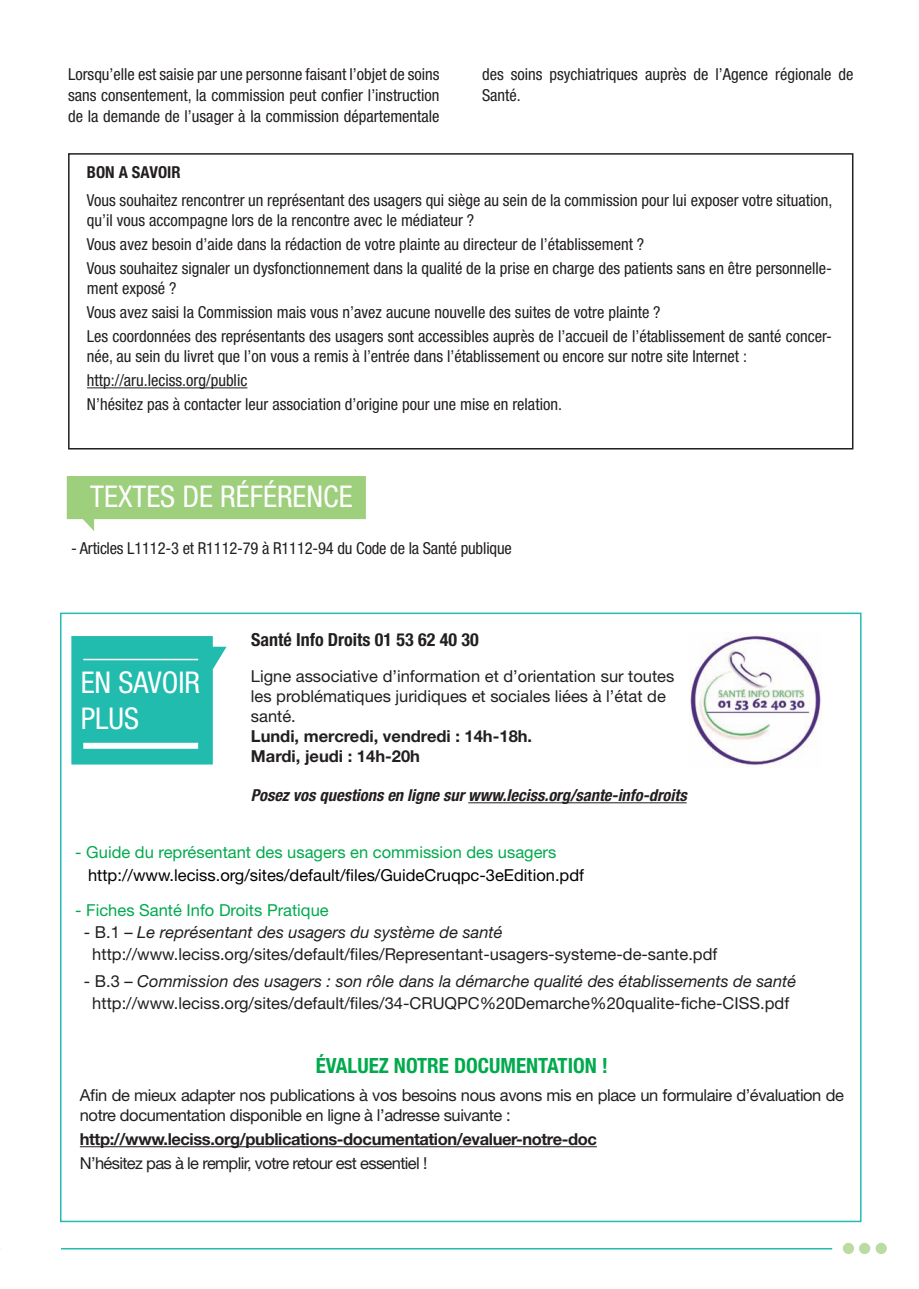
<style>
.page{position:relative;width:919px;height:1289px;background:#fff}
.page>*{position:absolute;margin:0;border:0;box-sizing:border-box;transform-origin:0 0}
.t1{font:condensed 30px/36px "Helvetica Neue LT Std";color:#fff}
.t2{font:700 condensed 21px "Helvetica Neue LT Std";color:#00aa4d}
.t3{font:700 condensed 18px "Helvetica Neue LT Std";color:#231f20}
.t4{font:condensed 16.5px/24px "Helvetica Neue LT Std";color:#231f20}
.t5{font:16.5px/19.8px "Helvetica Neue LT Std";color:#231f20}
.t6{font:16.5px/19.8px "Helvetica Neue LT Std";letter-spacing:-.025em;color:#231f20}
.t7{font:16.5px "Helvetica Neue LT Std";color:#00aa4d}
.t8{font:16.5px "Helvetica Neue LT Std";color:#000}
.t9{font:700 16.5px "Helvetica Neue LT Std";letter-spacing:-.025em;color:#231f20}
.t10{font:italic 700 condensed 16.5px "Helvetica Neue LT Std";color:#231f20}
.t11{font:700 16.5px/19.8px "Helvetica Neue LT Std";color:#231f20}
.t12{font:16.5px "Helvetica Neue LT Std";letter-spacing:-.04em;color:#231f20}
.t13{font:700 condensed 16.5px "Helvetica Neue LT Std";color:#231f20}
.s1{font-style:italic}
</style>
<div class="page">
<hr style="left:87px;top:387px;width:160px;height:1px;background:#231f20">
<div style="left:68px;top:153px;width:785px;height:296px;border:2px solid #231f20"></div>
<div style="left:60px;top:612px;width:801px;height:610px;background:#fff;border:2px solid #22bcb5"></div>
<img style="left:689px;top:635px;width:132px;height:130px">
<hr style="left:468px;top:802px;width:218px;height:1px;background:#231f20">
<svg style="left:71px;top:636px;width:155px;height:128px;background:#36c2b5"></svg>
<hr style="left:83px;top:658px;width:115px;height:2px;background:#fff">
<div style="left:83px;top:742px;width:115px;height:6px;background:#fff"></div>
<hr style="left:80px;top:1146px;width:516px;height:1px;background:#231f20">
<svg style="left:67px;top:476px;width:299px;height:55px"></svg>
<div style="left:875px;top:1242px;width:11px;height:11px;background:#badba1;border-radius:50%"></div>
<div style="left:858px;top:1242px;width:12px;height:11px;background:#badba1;border-radius:50%"></div>
<div style="left:842px;top:1242px;width:12px;height:11px;background:#badba1;border-radius:50%"></div>
<hr style="left:61px;top:1247px;width:771px;height:2px;background:#22bcae">
<p class="t4" style="left:68px;top:63px;width:373px;line-height:21px;text-align:justify">Lorsqu’elle est saisie par une personne faisant l’objet de soins sans consentement, la commission peut confier l’instruction de la demande de l’usager à la commission départementale</p>
<p class="t4" style="left:482px;top:63px;width:373px;line-height:21px">des soins psychiatriques auprès de l’Agence régionale de<br>Santé.</p>
<p class="t13" style="left:87px;top:162px;width:10px">BON</p>
<p class="t13" style="left:119px;top:162px;width:48px">ASAVOIR</p>
<p class="t4" style="left:87px;top:191px;width:747px;line-height:19.8px">Vous souhaitez rencontrer un représentant des usagers qui siège au sein de la commission pour lui exposer votre situation, qu’il vous accompagne lors de la rencontre avec le médiateur ?</p>
<p class="t4" style="left:87px;top:232px;width:746px">Vous avez besoin d’aide dans la rédaction de votre plainte au directeur de l’établissement ?<br>Vous souhaitez signaler un dysfonctionnement dans la qualité de la prise en charge des patients sans en être personnelle-</p>
<p class="t4" style="left:87px;top:276px;width:746px">ment exposé ?<br>Vous avez saisi la Commission mais vous n’avez aucune nouvelle des suites de votre plainte ?<br>Les coordonnées des représentants des usagers sont accessibles auprès de l’accueil de l’établissement de santé concer-</p>
<p class="t4" style="left:87px;top:344px;width:661px">née, au sein du livret que l’on vous a remis à l’entrée dans l’établissement ou encore sur notre site Internet : http://aru.leciss.org/public<br>N’hésitez pas à contacter leur association d’origine pour une mise en relation.</p>
<h1 class="t1" style="left:90px;top:478px;width:264px">TEXTES DE RÉFÉRENCE</h1>
<p class="t4" style="left:71px;top:536px;width:442px">- Articles L1112-3 et R1112-79 à R1112-94 du Code de la Santé publique</p>
<h1 class="t1" style="left:81px;top:664px;width:121px">EN SAVOIR<br>PLUS</h1>
<p class="t3" style="left:251px;top:628px;width:229px">Santé Info Droits 01 53 62 40 30</p>
<p class="t5" style="left:251px;top:666px;width:425px">Ligne associative d’information et d’orientation sur toutes les problématiques juridiques et sociales liées à l’état de santé.</p>
<p class="t11" style="left:251px;top:725px;width:283px">Lundi, mercredi, vendredi : 14h-18h.<br>Mardi, jeudi : 14h-20h</p>
<p class="t10" style="left:251px;top:785px;width:437px">Posez vos questions en ligne sur www.leciss.org/sante-info-droits</p>
<p class="t7" style="left:75px;top:842px;width:482px">- Guide du représentant des usagers en commission des usagers</p>
<p class="t8" style="left:88px;top:864px;width:497px">http://www.leciss.org/sites/default/files/GuideCruqpc-3eEdition.pdf</p>
<p class="t7" style="left:75px;top:899px;width:255px">- Fiches Santé Info Droits Pratique</p>
<p class="t5" style="left:92px;top:920px;width:626px;line-height:22.2px;text-indent:-8px">- B.1 – <span class="s1">Le représentant des usagers du système de santé </span>http://www.leciss.org/sites/default/files/Representant-usagers-systeme-de-sante.pdf</p>
<p class="t5" style="left:84px;top:969px;width:714px;line-height:22.2px;text-align:center">- B.3 – <span class="s1">Commission des usagers : son rôle dans la démarche qualité des établissements de santé </span>http://www.leciss.org/sites/default/files/34-CRUQPC%20Demarche%20qualite-fiche-CISS.pdf</p>
<p class="t2" style="left:316px;top:1052px;width:90px">ÉVALUEZ NOTRE</p>
<p class="t2" style="left:454px;top:1052px;width:12px">DOCUMENTATION</p>
<p class="t2" style="left:602px;top:1052px;width:8px">!</p>
<p class="t6" style="left:80px;top:1085px;width:765px">Afin de mieux adapter nos publications à vos besoins nous avons mis en place un formulaire d’évaluation de notre documentation disponible en ligne à l’adresse suivante :</p>
<p class="t9" style="left:80px;top:1128px;width:518px">http://www.leciss.org/publications-documentation/evaluer-notre-doc</p>
<p class="t12" style="left:80px;top:1153px;width:349px">N’hésitez pas à le remplir, votre retour est essentiel !</p>
</div>
